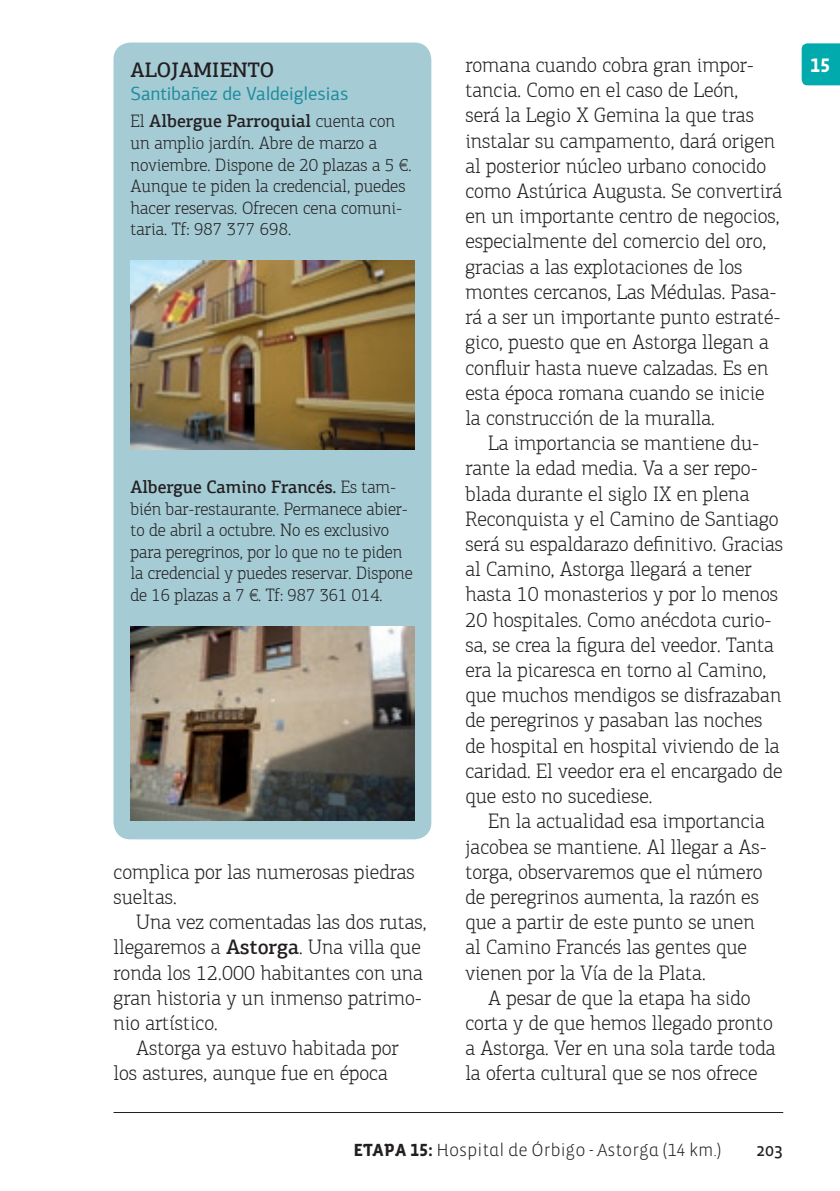
<style>
.page{position:relative;width:840px;height:1191px;background:#fff}
.page>*{position:absolute;margin:0;border:0;box-sizing:border-box;transform-origin:0 0}
.texto_corrido_jorge{font:300 21px/25.2px "PF Agora Slab Pro";color:#231f20}
.despieces_1_titulo{font:500 21px "PF Agora Slab Pro";color:#231f20}
.texto_corrido_jorge-2{font:700 20px "Vista Sans Alt";color:#fff}
.despieces_1_titulo-2{font:19px "PF Agora Sans Pro";color:#1d8c9d}
.despieces_1_texto{font:300 18px/21.6px "PF Agora Slab Pro";letter-spacing:-.005em;color:#231f20;scale:.96 1}
.despieces_1_texto-2{font:300 18px/21.6px "PF Agora Slab Pro";letter-spacing:-.005em;color:#231f20}
.texto_corrido_jorge-3{font:300 18px "Vista Sans Alt";color:#231f20}
.t1{font:18px "Vista Sans Reg";color:#231f20}
.s1{font-weight:500}
.s2{font-weight:700}
</style>
<div class="page">
<hr style="left:113px;top:1112px;width:669px;height:1px;background:#231f20">
<div style="left:801px;top:43px;width:38px;height:42px;background:#00aaad"></div>
<div style="left:113px;top:43px;width:318px;height:796px;background:#a5cbd5;border-radius:17px"></div>
<img style="left:130px;top:261px;width:284px;height:189px">
<img style="left:130px;top:626px;width:284px;height:195px">
<p class="texto_corrido_jorge" style="left:465px;top:52px;width:318px">romana cuando cobra gran impor&shy;tancia. Como en el caso de León,<br>será la Legio X Gemina la que tras instalar su campamento, dará origen al posterior núcleo urbano conocido como Astúrica Augusta. Se convertirá en un importante centro de negocios, especialmente del comercio del oro, gracias a las explotaciones de los montes cercanos, Las Médulas. Pasa&shy;rá a ser un importante punto estraté&shy;gico, puesto que en Astorga llegan a confluir hasta nueve calzadas. Es en esta época romana cuando se inicie la construcción de la muralla.</p>
<p class="texto_corrido_jorge" style="left:465px;top:430px;width:319px;text-indent:23px">La importancia se mantiene du&shy;rante la edad media. Va a ser repo&shy;blada durante el siglo IX en plena Reconquista y el Camino de Santiago será su espaldarazo definitivo. Gracias al Camino, Astorga llegará a tener hasta 10 monasterios y por lo menos 20 hospitales. Como anécdota curio&shy;sa, se crea la figura del veedor. Tanta era la picaresca en torno al Camino, que muchos mendigos se disfrazaban de peregrinos y pasaban las noches de hospital en hospital viviendo de la caridad. El veedor era el encargado de que esto no sucediese.</p>
<p class="texto_corrido_jorge" style="left:465px;top:808px;width:303px;text-indent:23px">En la actualidad esa importancia jacobea se mantiene. Al llegar a As&shy;torga, observaremos que el número de peregrinos aumenta, la razón es que a partir de este punto se unen al Camino Francés las gentes que vienen por la Vía de la Plata.</p>
<p class="texto_corrido_jorge" style="left:465px;top:985px;width:311px;text-indent:23px">A pesar de que la etapa ha sido corta y de que hemos llegado pronto a Astorga. Ver en una sola tarde toda la oferta cultural que se nos ofrece</p>
<p class="despieces_1_titulo" style="left:130px;top:57px;width:145px">ALOJAMIENTO</p>
<p class="texto_corrido_jorge-2" style="left:809px;top:55px;width:21px">15</p>
<p class="despieces_1_titulo-2" style="left:130px;top:82px;width:219px">Santibañez de Valdeiglesias</p>
<p class="despieces_1_texto-2" style="left:130px;top:111px;width:282px">El <span class="s1">Albergue Parroquial</span> cuenta con un amplio jardín. Abre de marzo a noviembre. Dispone de 20 plazas a 5 €.<br>Aunque te piden la credencial, puedes hacer reservas. Ofrecen cena comuni&shy;taria. Tf: 987 377 698.</p>
<p class="despieces_1_texto" style="left:130px;top:476px;width:295px"><span class="s1">Albergue Camino Francés.</span> Es tam&shy;bién bar-restaurante. Permanece abier&shy;to de abril a octubre. No es exclusivo para peregrinos, por lo que no te piden la credencial y puedes reservar. Dispone de 16 plazas a 7 €. Tf: 987 361 014.</p>
<p class="texto_corrido_jorge" style="left:113px;top:859px;width:303px">complica por las numerosas piedras sueltas.</p>
<p class="texto_corrido_jorge" style="left:113px;top:909px;width:314px;text-indent:23px">Una vez comentadas las dos rutas, llegaremos a <span class="s1">Astorga</span>. Una villa que ronda los 12.000 habitantes con una gran historia y un inmenso patrimo&shy;nio artístico.</p>
<p class="texto_corrido_jorge" style="left:113px;top:1035px;width:286px;text-indent:23px">Astorga ya estuvo habitada por los astures, aunque fue en época</p>
<p class="texto_corrido_jorge-3" style="left:353px;top:1140px;width:369px"><span class="s2">ETAPA 15:</span> Hospital de Órbigo - Astorga (14 km.)</p>
<p class="t1" style="left:755px;top:1140px;width:28px">203</p>
</div>
